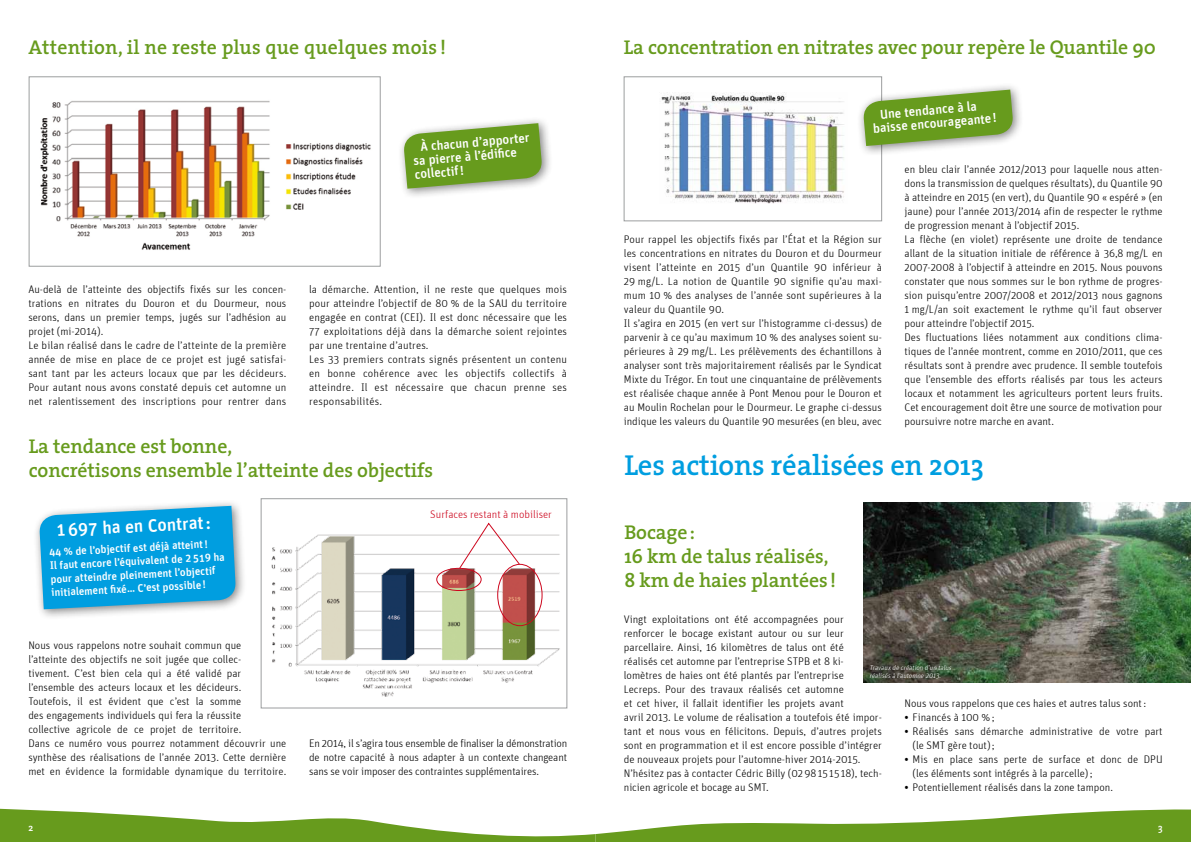
<style>
.page{position:relative;width:1191px;height:842px;background:#fff}
.page>*{position:absolute;margin:0;border:0;box-sizing:border-box;transform-origin:0 0}
.t1{font:600 29px "The Serif";letter-spacing:-.005em;color:#009ee0}
.t2{font:600 20px/24px "The Serif";letter-spacing:-.005em;color:#679b1d}
.t3{font:18px "Unit Medium TF";color:#fff}
.t4{font:13px/13.5px "Unit Medium TF";color:#fff}
.t5{font:300 11px/14px "Unit";color:#000}
.t6{font:11px/13.5px "Unit Medium TF";color:#fff}
.t7{font:300 11px "Unit";color:#cd071e}
.t8{font:600 10px "The Serif";color:#fff}
.t9{font:italic 300 7px/8.4px "Unit";color:#fff}
.s1{font-family:"Unit Medium TF";font-weight:400}
</style>
<div class="page">
<img style="left:863px;top:503px;width:328px;height:180px">
<div style="left:32px;top:499px;width:215px;height:122px;background:#000;opacity:.5"></div>
<svg style="left:39px;top:506px;width:197px;height:103px;background:#19a4df"></svg>
<svg style="left:0;top:808px;width:1191px;height:34px"></svg>
<img style="left:40px;top:100px;width:331px;height:150px">
<img style="left:661px;top:92px;width:183px;height:111px">
<div style="left:624px;top:77px;width:258px;height:144px;border:1px solid #9c9e9f"></div>
<div style="left:397px;top:116px;width:156px;height:84px;background:#000;opacity:.5"></div>
<svg style="left:403px;top:123px;width:140px;height:66px;background:#81a947"></svg>
<div style="left:856px;top:82px;width:168px;height:75px;background:#000;opacity:.5"></div>
<svg style="left:862px;top:90px;width:152px;height:56px;background:#85ac4d"></svg>
<img style="left:271px;top:534px;width:289px;height:163px">
<div style="left:261px;top:498px;width:306px;height:210px;border:1px solid #9c9e9f"></div>
<div style="left:497px;top:564px;width:45px;height:62px;border:1px solid #cd071e;border-radius:50%"></div>
<div style="left:436px;top:568px;width:45px;height:23px;border:1px solid #cd071e;border-radius:50%"></div>
<svg style="left:459px;top:523px;width:61px;height:46px"></svg>
<h2 class="t2" style="left:28px;top:35px;width:419px">Attention, il ne reste plus que quelques mois !</h2>
<p class="t4" style="left:412px;top:141px;width:119px;text-indent:8px;rotate:-5deg">à chacun d’apporter sa pierre à l’édifi ce collectif!</p>
<p class="t5" style="left:28px;top:282px;width:259px">Au-delà de l’atteinte des objectifs fixés sur les concen&shy;trations en nitrates du Douron et du Dourmeur, nous serons, dans un premier temps, jugés sur l’adhésion au projet (mi-2014).<br>Le bilan réalisé dans le cadre de l’atteinte de la première année de mise en place de ce projet est jugé satisfai&shy;sant tant par les acteurs locaux que par les décideurs.<br>Pour autant nous avons constaté depuis cet automne un net ralentissement des inscriptions pour rentrer dans</p>
<p class="t5" style="left:309px;top:282px;width:259px">la démarche. Attention, il ne reste que quelques mois pour atteindre l’objectif de 80 % de la SAU du territoire engagée en contrat (CEI). Il est donc nécessaire que les 77 exploitations déjà dans la démarche soient rejointes par une trentaine d’autres.<br>Les 33 premiers contrats signés présentent un contenu en bonne cohérence avec les objectifs collectifs à atteindre. Il est nécessaire que chacun prenne ses responsabilités.</p>
<h2 class="t2" style="left:29px;top:434px;width:406px">La tendance est bonne,<br>concrétisons ensemble l’atteinte des objectifs</h2>
<h3 class="t3" style="left:56px;top:519px;width:156px;rotate:-3deg">1697 ha en Contrat:</h3>
<p class="t6" style="left:49px;top:545px;width:176px;rotate:-3deg">44 % de l’objectif est déjà atteint!<br>Il faut encore l’équivalent de 2519 ha pour atteindre pleinement l’objectif initialement fi xé… C’est possible !</p>
<p class="t5" style="left:28px;top:638px;width:259px">Nous vous rappelons notre souhait commun que<br>l’atteinte des objectifs ne soit jugée que collec-<br>tivement. C’est bien cela qui a été validé par l’ensemble des acteurs locaux et les décideurs.<br>Toutefois, il est évident que c’est la somme<br>des engagements individuels qui fera la réussite<br>collective agricole de ce projet de territoire.<br>Dans ce numéro vous pourrez notamment découvrir une synthèse des réalisations de l’année 2013. Cette dernière met en évidence la formidable dynamique du territoire.</p>
<p class="t7" style="left:430px;top:508px;width:123px">Surfaces restant à mobiliser</p>
<p class="t5" style="left:309px;top:736px;width:259px;text-align:justify">En 2014, il s’agira tous ensemble de finaliser la démonstration de notre capacité à nous adapter à un contexte changeant sans se voir imposer des contraintes supplémentaires.</p>
<h2 class="t2" style="left:624px;top:35px;width:534px">La concentration en nitrates avec pour repère le Quantile 90</h2>
<p class="t4" style="left:871px;top:108px;width:125px;text-indent:8px;rotate:-5deg">Une tendance à la baisse encourageante !</p>
<p class="t5" style="left:624px;top:232px;width:259px">Pour rappel les objectifs fixés par l’État et la Région sur les concentrations en nitrates du Douron et du Dourmeur visent l’atteinte en 2015 d’un Quantile 90 inférieur à 29 mg/L. La notion de Quantile 90 signifie qu’au maxi&shy;mum 10 % des analyses de l’année sont supérieures à la valeur du Quantile 90.<br>Il s’agira en 2015 (en vert sur l’histogramme ci-dessus) de parvenir à ce qu’au maximum 10 % des analyses soient su&shy;périeures à 29 mg/L. Les prélèvements des échantillons à analyser sont très majoritairement réalisés par le Syndicat Mixte du Trégor. En tout une cinquantaine de prélèvements est réalisée chaque année à Pont Menou pour le Douron et au Moulin Rochelan pour le Dourmeur. Le graphe ci-dessus indique les valeurs du Quantile 90 mesurées (en bleu, avec</p>
<p class="t5" style="left:904px;top:162px;width:259px">en bleu clair l’année 2012/2013 pour laquelle nous atten&shy;dons la transmission de quelques résultats), du Quantile 90 à atteindre en 2015 (en vert), du Quantile 90 « espéré » (en jaune) pour l’année 2013/2014 afin de respecter le rythme de progression menant à l’objectif 2015.<br>La flèche (en violet) représente une droite de tendance allant de la situation initiale de référence à 36,8 mg/L en 2007-2008 à l’objectif à atteindre en 2015. Nous pouvons constater que nous sommes sur le bon rythme de progres&shy;sion puisqu’entre 2007/2008 et 2012/2013 nous gagnons 1 mg/L/an soit exactement le rythme qu’il faut observer pour atteindre l’objectif 2015.<br>Des fluctuations liées notamment aux conditions clima&shy;tiques de l’année montrent, comme en 2010/2011, que ces résultats sont à prendre avec prudence. Il semble toutefois que l’ensemble des efforts réalisés par tous les acteurs locaux et notamment les agriculteurs portent leurs fruits.<br>Cet encouragement doit être une source de motivation pour poursuivre notre marche en avant.</p>
<h1 class="t1" style="left:624px;top:441px;width:361px">Les actions réalisées en 2013</h1>
<h2 class="t2" style="left:624px;top:520px;width:213px">Bocage:<br>16 km de talus réalisés,<br>8 km de haies plantées !</h2>
<p class="t5" style="left:624px;top:612px;width:259px">Vingt exploitations ont été accompagnées pour renforcer le bocage existant autour ou sur leur parcellaire. Ainsi, 16 kilomètres de talus ont été<br>réalisés cet automne par l’entreprise STPB et 8 ki&shy;lomètres de haies ont été plantés par l’entreprise Lecreps. Pour des travaux réalisés cet automne<br>et cet hiver, il fallait identifier les projets avant<br>avril 2013. Le volume de réalisation a toutefois été impor&shy;tant et nous vous en félicitons. Depuis, d’autres projets sont en programmation et il est encore possible d’intégrer de nouveaux projets pour l’automne-hiver 2014-2015.<br>N’hésitez pas à contacter Cédric Billy (029815 15 18), tech&shy;nicien agricole et bocage au SMT.</p>
<p class="t9" style="left:869px;top:663px;width:85px">Travaux de création d’un talus réalisés à l’automne 2013.</p>
<p class="t5" style="left:904px;top:696px;width:243px">Nous vous rappelons que ces haies et autres talus sont:</p>
<p class="t5" style="left:904px;top:710px;width:91px"><span class="s1">•</span> Financés à 100 %;</p>
<p class="t5" style="left:912px;top:724px;width:251px;text-indent:-8px"><span class="s1">•</span> Réalisés sans démarche administrative de votre part (le SMT gère tout);</p>
<p class="t5" style="left:912px;top:752px;width:251px;text-indent:-8px"><span class="s1">•</span> Mis en place sans perte de surface et donc de DPU (les éléments sont intégrés à la parcelle);</p>
<p class="t5" style="left:904px;top:780px;width:210px"><span class="s1">•</span> Potentiellement réalisés dans la zone tampon.</p>
<p class="t8" style="left:28px;top:819px;width:6px">2</p>
<p class="t8" style="left:1158px;top:819px;width:6px">3</p>
</div>
